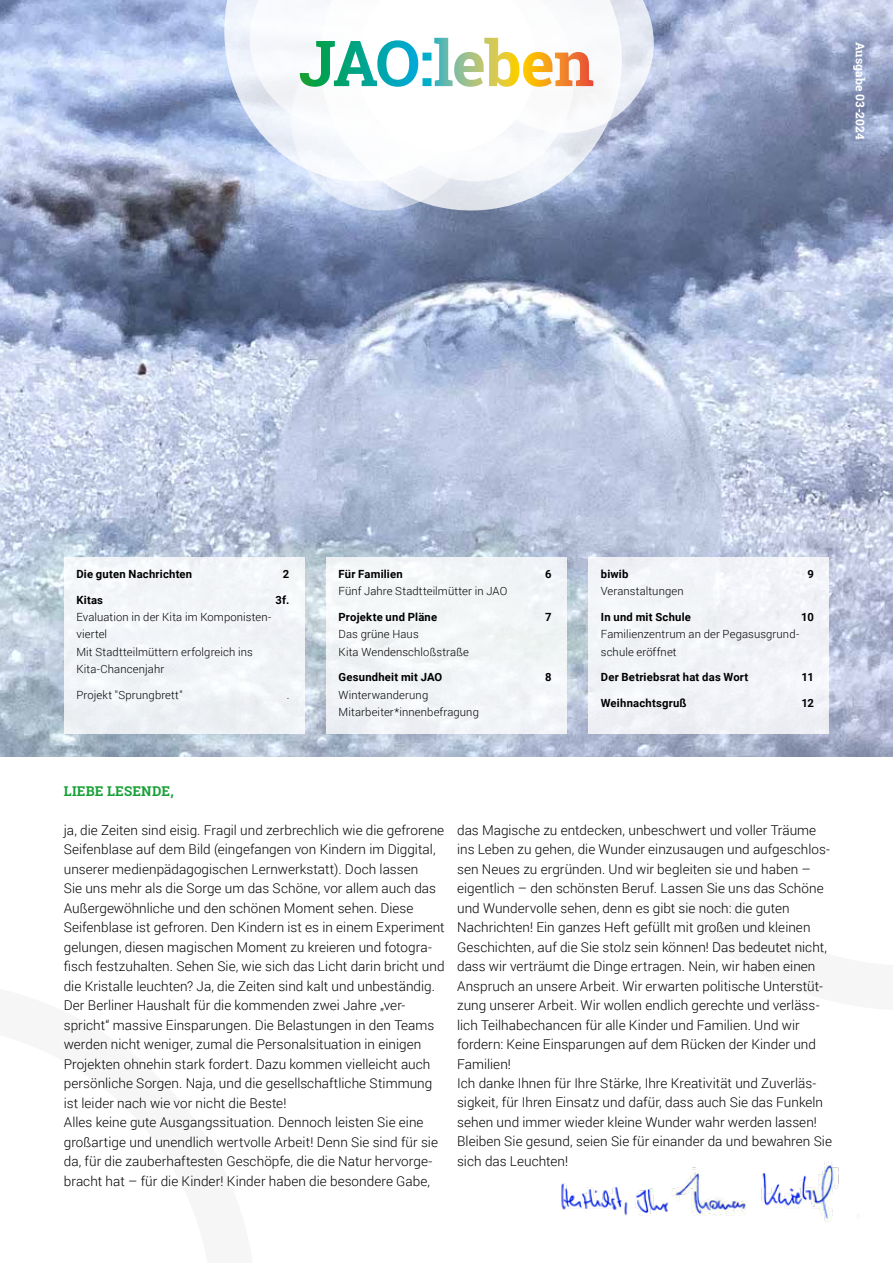
<style>
.page{position:relative;width:893px;height:1263px;background:#fff}
.page>*{position:absolute;margin:0;border:0;box-sizing:border-box;transform-origin:0 0}
.t1{font:300 13.5px/19.5px "Roboto";letter-spacing:.005em;color:#000}
.t2{font:700 13.5px "Roboto Slab";letter-spacing:.015em;color:#18a036}
.t3{font:700 12px "Roboto Slab";letter-spacing:.01em;color:#fff}
.t4{font:300 11.25px/17.2px "Roboto";letter-spacing:.01em;color:#000}
.t5{font:700 11.25px "Roboto";letter-spacing:.02em;color:#000}
</style>
<div class="page">
<img style="left:0;top:0;width:893px;height:757px">
<div style="left:64px;top:557px;width:241px;height:177px;background:#f2f4f7"></div>
<div style="left:326px;top:557px;width:241px;height:177px;background:#f2f5f7"></div>
<div style="left:588px;top:557px;width:241px;height:177px;background:#f1f3f7"></div>
<img style="left:561px;top:1161px;width:299px;height:61px">
<svg style="left:320px;top:181px;width:302px;height:29px;background:#b9c4da"></svg>
<svg style="left:291px;top:31px;width:180px;height:179px;fill:#e7eef7"></svg>
<svg style="left:224px;top:0;width:26px;height:181px"></svg>
<svg style="left:250px;top:0;width:404px;height:181px"></svg>
<p class="t3" style="left:868px;top:42px;width:100px;rotate:90deg">Ausgabe 03-2024</p>
<p class="t5" style="left:76px;top:566px;width:117px">Die guten Nachrichten</p>
<p class="t5" style="left:283px;top:566px;width:8px">2</p>
<p class="t5" style="left:76px;top:592px;width:28px">Kitas</p>
<p class="t5" style="left:276px;top:592px;width:15px">3f.</p>
<p class="t4" style="left:76px;top:608px;width:196px">Evaluation in der Kita im Komponisten&shy;viertel<br>Mit Stadtteilmüttern erfolgreich ins<br>Kita-Chancenjahr</p>
<p class="t4" style="left:76px;top:686px;width:108px">Projekt "Sprungbrett"</p>
<p class="t4" style="left:287px;top:686px;width:4px">.</p>
<p class="t5" style="left:339px;top:566px;width:66px">Für Familien</p>
<p class="t5" style="left:545px;top:566px;width:8px">6</p>
<p class="t4" style="left:339px;top:582px;width:170px">Fünf Jahre Stadtteilmütter in JAO</p>
<p class="t5" style="left:339px;top:609px;width:100px">Projekte und Pläne</p>
<p class="t5" style="left:545px;top:609px;width:8px">7</p>
<p class="t4" style="left:339px;top:625px;width:132px">Das grüne Haus<br>Kita Wendenschloßstraße</p>
<p class="t5" style="left:339px;top:669px;width:105px">Gesundheit mit JAO</p>
<p class="t5" style="left:545px;top:669px;width:8px">8</p>
<p class="t4" style="left:339px;top:686px;width:142px">Winterwanderung<br>Mitarbeiter*innenbefragung</p>
<p class="t5" style="left:601px;top:566px;width:29px">biwib</p>
<p class="t5" style="left:807px;top:566px;width:8px">9</p>
<p class="t4" style="left:601px;top:582px;width:84px">Veranstaltungen</p>
<p class="t5" style="left:601px;top:609px;width:92px">In und mit Schule</p>
<p class="t5" style="left:801px;top:609px;width:14px">10</p>
<p class="t4" style="left:601px;top:625px;width:200px">Familienzentrum an der Pegasusgrund&shy;schule eröffnet</p>
<p class="t5" style="left:601px;top:669px;width:149px">Der Betriebsrat hat das Wort</p>
<p class="t5" style="left:802px;top:669px;width:14px">11</p>
<p class="t5" style="left:601px;top:695px;width:87px">Weihnachtsgruß</p>
<p class="t5" style="left:801px;top:695px;width:14px">12</p>
<p class="t2" style="left:64px;top:781px;width:111px">LIEBE LESENDE,</p>
<p class="t1" style="left:64px;top:820px;width:382px">ja, die Zeiten sind eisig. Fragil und zerbrechlich wie die gefrorene Seifenblase auf dem Bild (eingefangen von Kindern im Diggital, unserer medienpädagogischen Lernwerkstatt). Doch lassen<br>Sie uns mehr als die Sorge um das Schöne, vor allem auch das Außergewöhnliche und den schönen Moment sehen. Diese Seifenblase ist gefroren. Den Kindern ist es in einem Experiment gelungen, diesen magischen Moment zu kreieren und fotogra&shy;fisch festzuhalten. Sehen Sie, wie sich das Licht darin bricht und die Kristalle leuchten? Ja, die Zeiten sind kalt und unbeständig.<br>Der Berliner Haushalt für die kommenden zwei Jahre „ver&shy;spricht“ massive Einsparungen. Die Belastungen in den Teams werden nicht weniger, zumal die Personalsituation in einigen Projekten ohnehin stark fordert. Dazu kommen vielleicht auch persönliche Sorgen. Naja, und die gesellschaftliche Stimmung ist leider nach wie vor nicht die Beste!<br>Alles keine gute Ausgangssituation. Dennoch leisten Sie eine großartige und unendlich wertvolle Arbeit! Denn Sie sind für sie da, für die zauberhaftesten Geschöpfe, die die Natur hervorge&shy;bracht hat – für die Kinder! Kinder haben die besondere Gabe,</p>
<p class="t1" style="left:457px;top:819px;width:376px">das Magische zu entdecken, unbeschwert und voller Träume ins Leben zu gehen, die Wunder einzusaugen und aufgeschlos&shy;sen Neues zu ergründen. Und wir begleiten sie und haben – eigentlich – den schönsten Beruf. Lassen Sie uns das Schöne und Wundervolle sehen, denn es gibt sie noch: die guten Nachrichten! Ein ganzes Heft gefüllt mit großen und kleinen Geschichten, auf die Sie stolz sein können! Das bedeutet nicht, dass wir verträumt die Dinge ertragen. Nein, wir haben einen Anspruch an unsere Arbeit. Wir erwarten politische Unterstüt&shy;zung unserer Arbeit. Wir wollen endlich gerechte und verläss&shy;lich Teilhabechancen für alle Kinder und Familien. Und wir fordern: Keine Einsparungen auf dem Rücken der Kinder und Familien!<br>Ich danke Ihnen für Ihre Stärke, Ihre Kreativität und Zuverläs&shy;sigkeit, für Ihren Einsatz und dafür, dass auch Sie das Funkeln sehen und immer wieder kleine Wunder wahr werden lassen!<br>Bleiben Sie gesund, seien Sie für einander da und bewahren Sie sich das Leuchten!</p>
</div>
